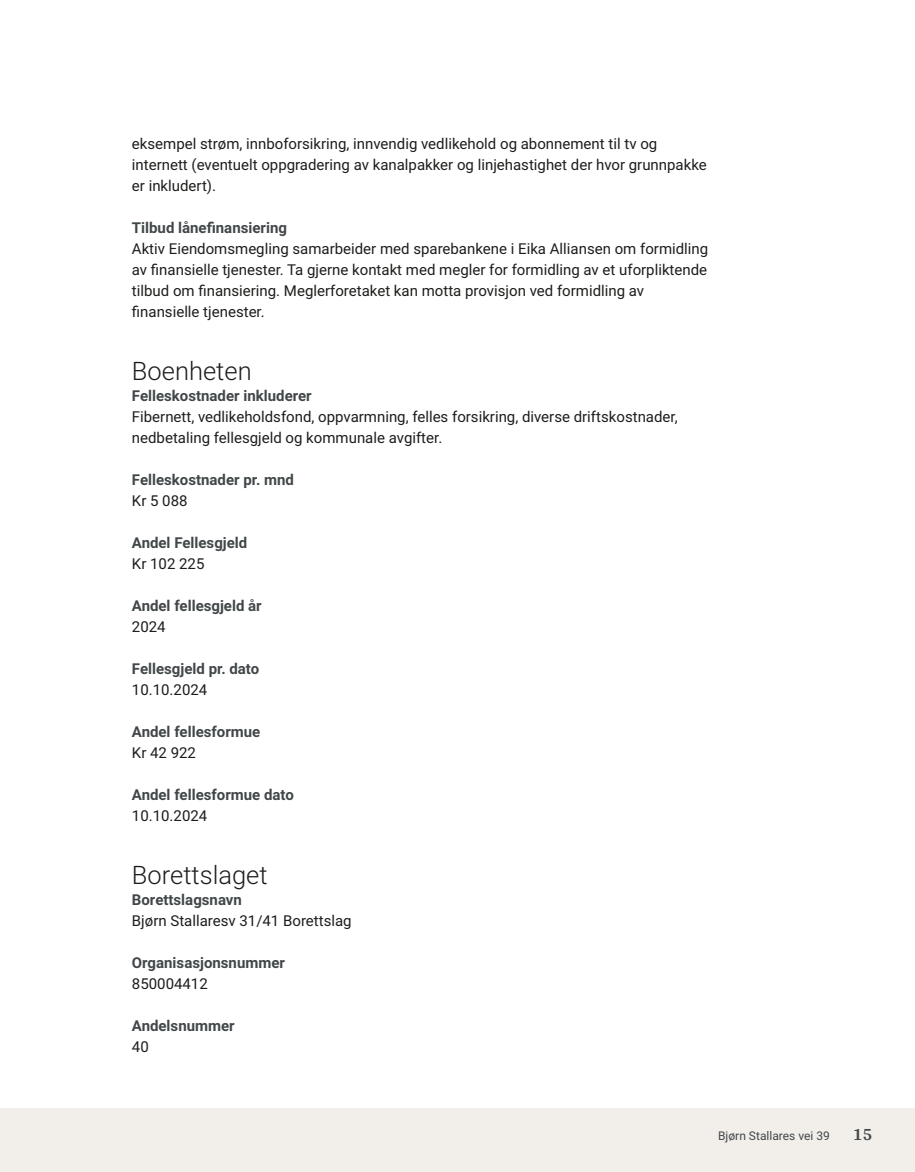
<style>
.page{position:relative;width:915px;height:1172px;background:#fff}
.page>*{position:absolute;margin:0;border:0;box-sizing:border-box;transform-origin:0 0}
.t1{font:300 25.5px "Roboto Vitec";color:#1d1d1b}
.t2{font:700 18px "Arya";color:#414749}
.t3{font:15px/21px "Roboto Vitec";color:#1d1d1b}
.t4{font:700 15px "Roboto Vitec";color:#414749}
.t5{font:12px "Roboto Vitec";color:#414749}
</style>
<div class="page">
<div style="left:0;top:1108px;width:914px;height:64px;background:#f2eeea"></div>
<p class="t3" style="left:132px;top:132px;width:576px">eksempel strøm, innboforsikring, innvendig vedlikehold og abonnement til tv og internett (eventuelt oppgradering av kanalpakker og linjehastighet der hvor grunnpakke er inkludert).</p>
<p class="t4" style="left:132px;top:217px;width:156px">Tilbud lånefinansiering</p>
<p class="t3" style="left:132px;top:237px;width:577px">Aktiv Eiendomsmegling samarbeider med sparebankene i Eika Alliansen om formidling av finansielle tjenester. Ta gjerne kontakt med megler for formidling av et uforpliktende tilbud om finansiering. Meglerforetaket kan motta provisjon ved formidling av finansielle tjenester.</p>
<h1 class="t1" style="left:132px;top:353px;width:121px">Boenheten</h1>
<p class="t4" style="left:132px;top:385px;width:181px">Felleskostnader inkluderer</p>
<p class="t3" style="left:132px;top:405px;width:547px">Fibernett, vedlikeholdsfond, oppvarmning, felles forsikring, diverse driftskostnader, nedbetaling fellesgjeld og kommunale avgifter.</p>
<p class="t4" style="left:132px;top:469px;width:164px">Felleskostnader pr. mnd</p>
<p class="t3" style="left:132px;top:489px;width:57px">Kr 5 088</p>
<p class="t4" style="left:132px;top:532px;width:117px">Andel Fellesgjeld</p>
<p class="t3" style="left:132px;top:552px;width:74px">Kr 102 225</p>
<p class="t4" style="left:132px;top:595px;width:131px">Andel fellesgjeld år</p>
<p class="t3" style="left:132px;top:615px;width:35px">2024</p>
<p class="t4" style="left:132px;top:658px;width:129px">Fellesgjeld pr. dato</p>
<p class="t3" style="left:132px;top:678px;width:77px">10.10.2024</p>
<p class="t4" style="left:132px;top:721px;width:130px">Andel fellesformue</p>
<p class="t3" style="left:132px;top:741px;width:66px">Kr 42 922</p>
<p class="t4" style="left:132px;top:784px;width:163px">Andel fellesformue dato</p>
<p class="t3" style="left:132px;top:804px;width:77px">10.10.2024</p>
<h1 class="t1" style="left:132px;top:857px;width:137px">Borettslaget</h1>
<p class="t4" style="left:132px;top:889px;width:111px">Borettslagsnavn</p>
<p class="t3" style="left:132px;top:909px;width:221px">Bjørn Stallaresv 31/41 Borettslag</p>
<p class="t4" style="left:132px;top:952px;width:154px">Organisasjonsnummer</p>
<p class="t3" style="left:132px;top:972px;width:77px">850004412</p>
<p class="t4" style="left:132px;top:1015px;width:104px">Andelsnummer</p>
<p class="t3" style="left:132px;top:1035px;width:18px">40</p>
<p class="t5" style="left:718px;top:1127px;width:113px">Bjørn Stallares vei 39</p>
<p class="t2" style="left:852px;top:1123px;width:21px">15</p>
</div>
